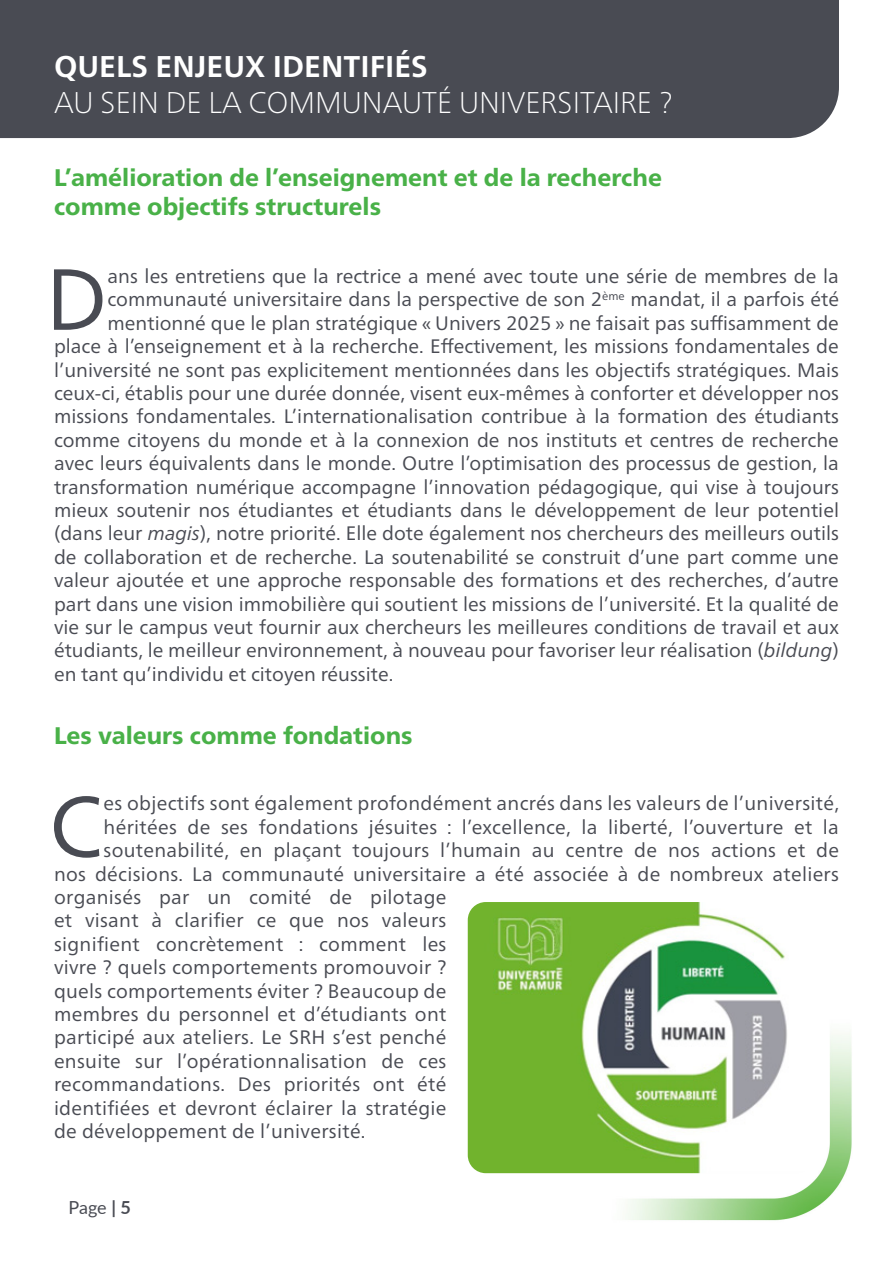
<style>
.page{position:relative;width:893px;height:1263px;background:#fff}
.page>*{position:absolute;margin:0;border:0;box-sizing:border-box;transform-origin:0 0}
.t1{font:86.55px "Neue Frutiger World";color:#494b53}
.t2{font:100 30px "Neue Frutiger World";color:#fff}
.t3{font:700 30px "Neue Frutiger World";color:#fff}
.t4{font:800 24px "Neue Frutiger World";color:#49b148}
.t5{font:19.5px "Neue Frutiger World";color:#494b53}
.t6{font:18px "Lato";color:#494b53}
.s1{font-style:italic}
.s2{font-weight:700}
</style>
<div class="page">
<img style="left:467px;top:918px;width:385px;height:303px">
<div style="left:0;top:0;width:839px;height:138px;background:#494b53"></div>
<img style="left:468px;top:902px;width:346px;height:271px">
<p class="t3" style="left:54px;top:40px;width:375px">QUELS ENJEUX IDENTIFIÉS</p>
<p class="t2" style="left:54px;top:79px;width:620px">AU SEIN DE LA COMMUNAUTÉ UNIVERSITAIRE ?</p>
<p class="t4" style="left:54px;top:164px;width:610px">L’amélioration de l’enseignement et de la recherche</p>
<p class="t4" style="left:54px;top:193px;width:329px">comme objectifs structurels</p>
<p class="t1" style="left:46px;top:232px;width:63px">D</p>
<p class="t5" style="left:107px;top:261px;width:733px">ans les entretiens que la rectrice a mené avec toute une série de membres de la</p>
<p class="t5" style="left:107px;top:284px;width:733px">communauté universitaire dans la perspective de son 2<sup>ème</sup> mandat, il a parfois été</p>
<p class="t5" style="left:107px;top:308px;width:733px">mentionné que le plan stratégique « Univers 2025 » ne faisait pas suffisamment de</p>
<p class="t5" style="left:54px;top:331px;width:786px">place à l’enseignement et à la recherche. Effectivement, les missions fondamentales de</p>
<p class="t5" style="left:54px;top:354px;width:786px">l’université ne sont pas explicitement mentionnées dans les objectifs stratégiques. Mais</p>
<p class="t5" style="left:54px;top:378px;width:786px">ceux-ci, établis pour une durée donnée, visent eux-mêmes à conforter et développer nos</p>
<p class="t5" style="left:54px;top:401px;width:786px">missions fondamentales. L’internationalisation contribue à la formation des étudiants</p>
<p class="t5" style="left:54px;top:425px;width:786px">comme citoyens du monde et à la connexion de nos instituts et centres de recherche</p>
<p class="t5" style="left:54px;top:448px;width:786px">avec leurs équivalents dans le monde. Outre l’optimisation des processus de gestion, la</p>
<p class="t5" style="left:54px;top:471px;width:786px">transformation numérique accompagne l’innovation pédagogique, qui vise à toujours</p>
<p class="t5" style="left:54px;top:495px;width:786px">mieux soutenir nos étudiantes et étudiants dans le développement de leur potentiel</p>
<p class="t5" style="left:54px;top:518px;width:786px">(dans leur <span class="s1">magis</span>), notre priorité. Elle dote également nos chercheurs des meilleurs outils</p>
<p class="t5" style="left:54px;top:542px;width:786px">de collaboration et de recherche. La soutenabilité se construit d’une part comme une</p>
<p class="t5" style="left:54px;top:565px;width:786px">valeur ajoutée et une approche responsable des formations et des recherches, d’autre</p>
<p class="t5" style="left:54px;top:588px;width:786px">part dans une vision immobilière qui soutient les missions de l’université. Et la qualité de</p>
<p class="t5" style="left:54px;top:612px;width:786px">vie sur le campus veut fournir aux chercheurs les meilleures conditions de travail et aux</p>
<p class="t5" style="left:54px;top:635px;width:786px">étudiants, le meilleur environnement, à nouveau pour favoriser leur réalisation (<span class="s1">bildung</span>)</p>
<p class="t5" style="left:54px;top:659px;width:341px">en tant qu’individu et citoyen réussite.</p>
<p class="t4" style="left:54px;top:721px;width:360px">Les valeurs comme fondations</p>
<p class="t1" style="left:49px;top:759px;width:55px">C</p>
<p class="t5" style="left:104px;top:788px;width:737px">es objectifs sont également profondément ancrés dans les valeurs de l’université,</p>
<p class="t5" style="left:104px;top:811px;width:737px">héritées de ses fondations jésuites : l’excellence, la liberté, l’ouverture et la</p>
<p class="t5" style="left:104px;top:835px;width:737px">soutenabilité, en plaçant toujours l’humain au centre de nos actions et de</p>
<p class="t5" style="left:54px;top:858px;width:787px">nos décisions. La communauté universitaire a été associée à de nombreux ateliers</p>
<p class="t5" style="left:54px;top:882px;width:394px">organisés par un comité de pilotage</p>
<p class="t5" style="left:54px;top:905px;width:394px">et visant à clarifier ce que nos valeurs</p>
<p class="t5" style="left:54px;top:928px;width:394px">signifient concrètement : comment les</p>
<p class="t5" style="left:54px;top:952px;width:394px">vivre ? quels comportements promouvoir ?</p>
<p class="t5" style="left:54px;top:975px;width:394px">quels comportements éviter ? Beaucoup de</p>
<p class="t5" style="left:54px;top:999px;width:394px">membres du personnel et d’étudiants ont</p>
<p class="t5" style="left:54px;top:1022px;width:394px">participé aux ateliers. Le SRH s’est penché</p>
<p class="t5" style="left:54px;top:1045px;width:394px">ensuite sur l’opérationnalisation de ces</p>
<p class="t5" style="left:54px;top:1069px;width:394px">recommandations. Des priorités ont été</p>
<p class="t5" style="left:54px;top:1092px;width:394px">identifiées et devront éclairer la stratégie</p>
<p class="t5" style="left:54px;top:1116px;width:313px">de développement de l’université.</p>
<p class="t6" style="left:69px;top:1195px;width:64px">Page <span class="s2">| 5</span></p>
</div>
